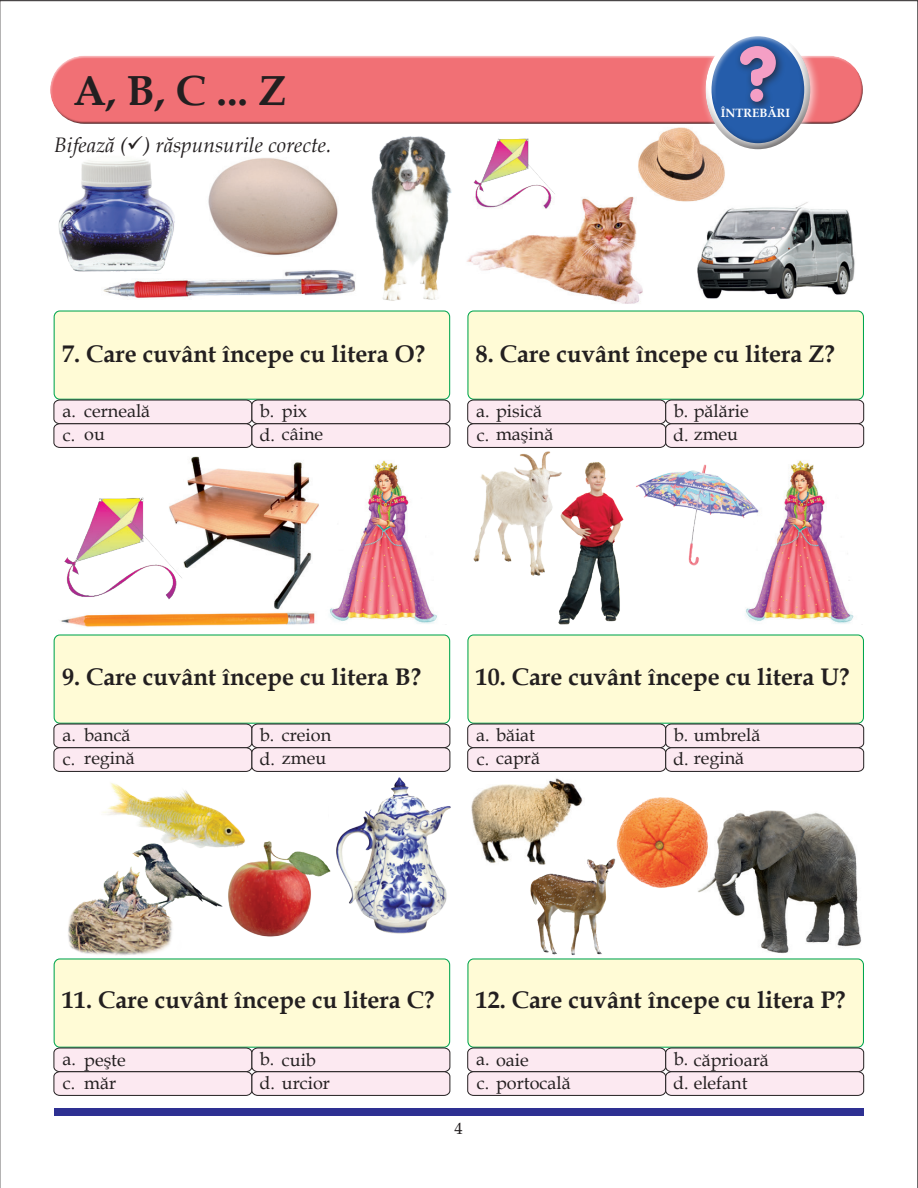
<style>
.page{position:relative;width:918px;height:1188px;background:#fff}
.page>*{position:absolute;margin:0;border:0;box-sizing:border-box;transform-origin:0 0}
.t1{font:79.5px "VAG Round";color:#f49fc5}
.titlu_lectie{font:700 42px "Book Antiqua";color:#231f20}
.intrebare{font:700 24px "Book Antiqua";color:#231f20}
.t2{font:italic 21px "Book Antiqua";color:#231f20}
.t3{font:18px/23.7px "Book Antiqua";color:#231f20}
.t4{font:16.5px "Book Antiqua";color:#231f20}
.t5{font:700 12px "Book Antiqua";color:#fff}
</style>
<div class="page">
<img style="left:58px;top:127px;width:804px;height:828px">
<div style="left:54px;top:1108px;width:810px;height:8px;background:#2e3092"></div>
<div style="left:49px;top:56px;width:812px;height:50px;background:#fff;opacity:.75"></div>
<div style="left:51px;top:66px;width:814px;height:60px;background:#231f20;opacity:.75"></div>
<div style="left:699px;top:23px;width:121px;height:134px;background:#fff;opacity:.75"></div>
<div style="left:704px;top:29px;width:108px;height:78px;background:#fff"></div>
<div style="left:704px;top:40px;width:108px;height:112px;background:#231f20;opacity:.75"></div>
<div style="left:735px;top:40px;width:51px;height:72px;background:#231f20;opacity:.75"></div>
<div style="left:54px;top:311px;width:396px;height:88px;background:#fffbd6;border-radius:6px"></div>
<div style="left:54px;top:310px;width:396px;height:90px;border:1px solid #00a54f;border-radius:6px"></div>
<svg style="left:53px;top:399px;width:397px;height:49px;background:#eadae0"></svg>
<div style="left:468px;top:311px;width:395px;height:88px;background:#fffbd6;border-radius:6px"></div>
<div style="left:467px;top:310px;width:397px;height:90px;border:1px solid #00a54f;border-radius:6px"></div>
<svg style="left:467px;top:399px;width:397px;height:49px;background:#eadae0"></svg>
<div style="left:54px;top:635px;width:396px;height:88px;background:#fffbd6;border-radius:6px"></div>
<div style="left:54px;top:634px;width:396px;height:90px;border:1px solid #00a54f;border-radius:6px"></div>
<svg style="left:53px;top:723px;width:397px;height:49px;background:#eadae0"></svg>
<div style="left:468px;top:635px;width:395px;height:88px;background:#fffbd6;border-radius:6px"></div>
<div style="left:467px;top:634px;width:397px;height:90px;border:1px solid #00a54f;border-radius:6px"></div>
<svg style="left:467px;top:723px;width:397px;height:49px;background:#eadae0"></svg>
<div style="left:54px;top:959px;width:396px;height:88px;background:#fffbd6;border-radius:6px"></div>
<div style="left:54px;top:958px;width:396px;height:90px;border:1px solid #00a54f;border-radius:6px"></div>
<svg style="left:53px;top:1047px;width:397px;height:49px;background:#eadae1"></svg>
<div style="left:468px;top:959px;width:395px;height:88px;background:#fffbd6;border-radius:6px"></div>
<div style="left:467px;top:958px;width:397px;height:90px;border:1px solid #00a54f;border-radius:6px"></div>
<svg style="left:467px;top:1047px;width:397px;height:49px;background:#eadae0"></svg>
<p class="titlu_lectie" style="left:73px;top:62px;width:215px">A, B, C ... Z</p>
<p class="t2" style="left:54px;top:130px;width:279px">Bifează (✓) răspunsurile corecte.</p>
<h1 class="t1" style="left:737px;top:29px;width:42px">?</h1>
<p class="t5" style="left:721px;top:105px;width:71px">ÎNTREBĂRI</p>
<p class="intrebare" style="left:62px;top:337px;width:365px">7. Care cuvânt începe cu litera O?</p>
<p class="t3" style="left:62px;top:399px;width:15px">a. c.</p>
<p class="t3" style="left:260px;top:399px;width:49px">b. pix</p>
<p class="t3" style="left:84px;top:399px;width:68px">cerneală</p>
<p class="t3" style="left:259px;top:422px;width:65px">d. câine</p>
<p class="t3" style="left:84px;top:422px;width:22px">ou</p>
<p class="intrebare" style="left:476px;top:337px;width:361px">8. Care cuvânt începe cu litera Z?</p>
<p class="t3" style="left:476px;top:399px;width:67px">a. pisică</p>
<p class="t3" style="left:477px;top:422px;width:78px">c. maşină</p>
<p class="t3" style="left:674px;top:399px;width:77px">b. pălărie</p>
<p class="t3" style="left:673px;top:422px;width:66px">d. zmeu</p>
<p class="intrebare" style="left:62px;top:661px;width:361px">9. Care cuvânt începe cu litera B?</p>
<p class="t3" style="left:62px;top:723px;width:15px">a. c.</p>
<p class="t3" style="left:260px;top:723px;width:73px">b. creion</p>
<p class="t3" style="left:84px;top:723px;width:48px">bancă</p>
<p class="t3" style="left:259px;top:746px;width:68px">d. zmeu</p>
<p class="t3" style="left:84px;top:746px;width:52px">regină</p>
<p class="intrebare" style="left:476px;top:661px;width:375px">10. Care cuvânt începe cu litera U?</p>
<p class="t3" style="left:476px;top:723px;width:60px">a. băiat</p>
<p class="t3" style="left:477px;top:746px;width:65px">c. capră</p>
<p class="t3" style="left:674px;top:723px;width:88px">b. umbrelă</p>
<p class="t3" style="left:673px;top:746px;width:72px">d. regină</p>
<p class="intrebare" style="left:62px;top:983px;width:374px">11. Care cuvânt începe cu litera C?</p>
<p class="t3" style="left:62px;top:1047px;width:15px">a. c.</p>
<p class="t3" style="left:260px;top:1048px;width:57px">b. cuib</p>
<p class="t3" style="left:84px;top:1048px;width:43px">peşte</p>
<p class="t3" style="left:259px;top:1071px;width:72px">d. urcior</p>
<p class="t3" style="left:84px;top:1071px;width:34px">măr</p>
<p class="intrebare" style="left:476px;top:983px;width:371px">12. Care cuvânt începe cu litera P?</p>
<p class="t4" style="left:454px;top:1117px;width:10px">4</p>
<p class="t3" style="left:476px;top:1048px;width:54px">a. oaie</p>
<p class="t3" style="left:477px;top:1071px;width:96px">c. portocală</p>
<p class="t3" style="left:674px;top:1048px;width:97px">b. căprioară</p>
<p class="t3" style="left:673px;top:1071px;width:76px">d. elefant</p>
</div>
